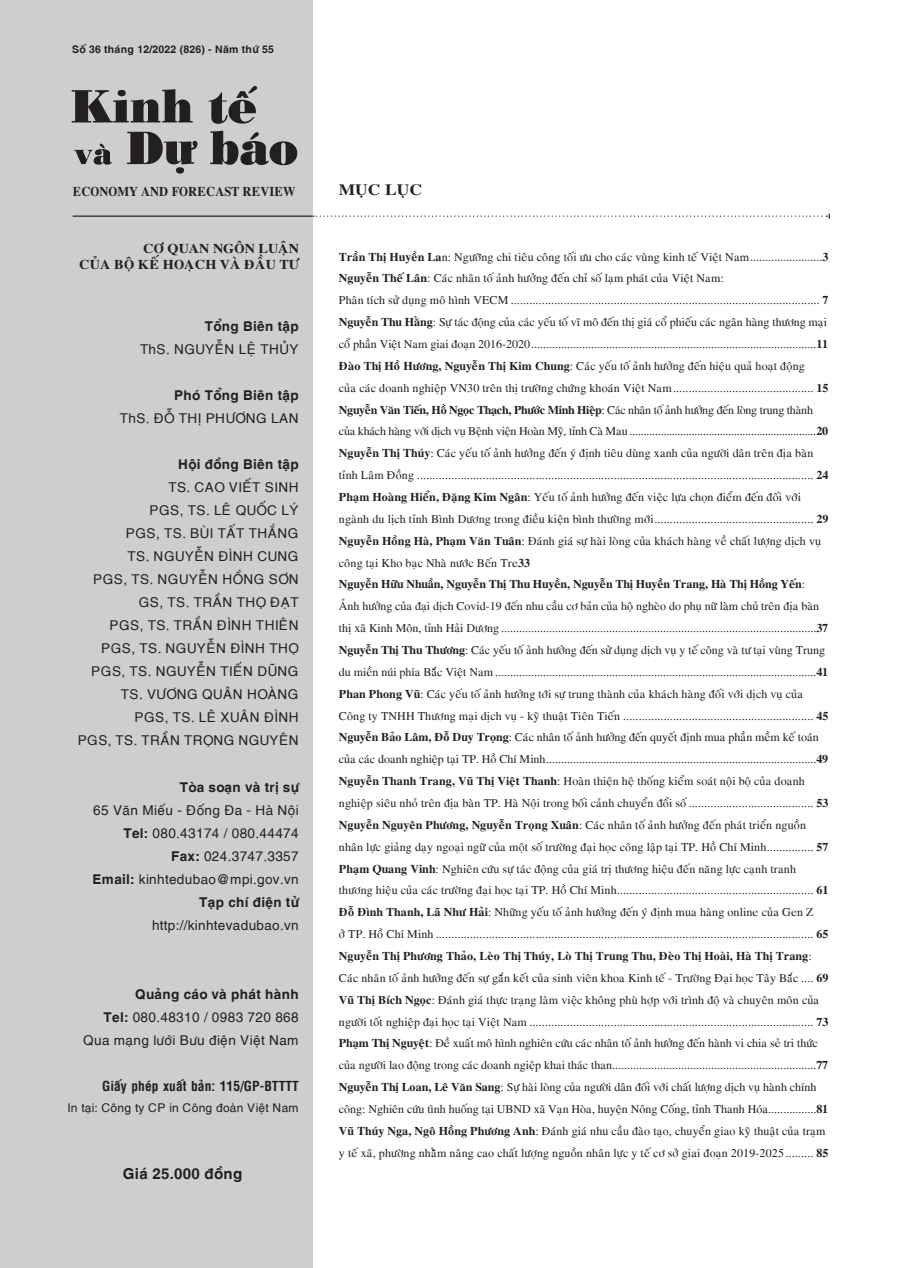
<style>
.page{position:relative;width:898px;height:1268px;background:#fff}
.page>*{position:absolute;margin:0;border:0;box-sizing:border-box;transform-origin:0 0}
.t1{font:15.75px "VNI Times Bold";color:#231f20;scale:1.1 1}
.t2{font:15px "VNI Helve Bold";color:#231f20}
.t3{font:13.5px "VNI Helve";color:#231f20}
.t4{font:13.5px "VNI Helve Bold";color:#231f20}
.t5{font:13.5px "VNI Times Bold";color:#231f20;scale:1.05 1}
.t6{font:13.5px "VNI Helve Condense Bold";letter-spacing:-.005em;color:#231f20}
.t7{font:13.5px "VNI Times Bold";color:#231f20;scale:.92 1}
.t8{font:12px/21.9px "VNI Times";color:#231f20}
.t9{font:12px/21.9px "VNI Times";letter-spacing:-.025em;color:#231f20}
.t10{font:12px "VNI Helve";letter-spacing:-.005em;color:#231f20}
.t11{font:10.5px "VNI Helve Bold";color:#231f20}
.s1{font-family:"VNI Helve Bold"}
.s2{font-family:"VNI Times Bold"}
.s3{font-family:"Times New Roman"}
</style>
<div class="page">
<div style="left:0;top:0;width:312px;height:1267px;background:#cdced0"></div>
<hr style="left:73px;top:215px;width:239px;height:2px;background:#231f20">
<svg style="left:313px;top:214px;width:516px;height:5px"></svg>
<svg style="left:72px;top:86px;width:185px;height:38px"></svg>
<svg style="left:74px;top:131px;width:223px;height:42px"></svg>
<p class="t11" style="left:72px;top:41px;width:203px">Soá36 thaùng 12/2022 (826) - Naêm thöù 55</p>
<p class="t7" style="left:73px;top:180px;width:244px">ECONOMY AND FORECAST REVIEW</p>
<p class="t5" style="left:143px;top:238px;width:150px">CÔ QUAN NGOÂN LUAÄN</p>
<p class="t5" style="left:79px;top:254px;width:211px">CUÛA BOÄKEÁHOAÏCH VAØÑAÀU TÖ</p>
<p class="t4" style="left:204px;top:315px;width:96px">Toång Bieân taäp</p>
<p class="t3" style="left:140px;top:339px;width:160px">ThS. NGUYEÃN LEÄTHUÛY</p>
<p class="t4" style="left:174px;top:384px;width:126px">Phoù Toång Bieân taäp</p>
<p class="t3" style="left:120px;top:408px;width:181px">ThS. ÑOÃTHÒ PHÖÔNG LAN</p>
<p class="t4" style="left:178px;top:453px;width:122px">Hoäi ñoàng Bieân taäp</p>
<p class="t3" style="left:168px;top:477px;width:132px">TS. CAO VIEÁT SINH</p>
<p class="t3" style="left:149px;top:500px;width:151px">PGS, TS. LEÂQUOÁC LYÙ</p>
<p class="t3" style="left:126px;top:523px;width:175px">PGS, TS. BUØI TAÁT THAÉNG</p>
<p class="t3" style="left:127px;top:546px;width:173px">TS. NGUYEÃN ÑÌNH CUNG</p>
<p class="t3" style="left:93px;top:569px;width:207px">PGS, TS. NGUYEÃN HOÀNG SÔN</p>
<p class="t3" style="left:139px;top:592px;width:162px">GS, TS. TRAÀN THOÏ ÑAÏT</p>
<p class="t3" style="left:109px;top:615px;width:191px">PGS, TS. TRAÀN ÑÌNH THIEÂN</p>
<p class="t3" style="left:101px;top:638px;width:199px">PGS, TS. NGUYEÃN ÑÌNH THOÏ</p>
<p class="t3" style="left:91px;top:661px;width:209px">PGS, TS. NGUYEÃN TIEÁN DUÕNG</p>
<p class="t3" style="left:121px;top:684px;width:180px">TS. VÖÔNG QUAÂN HOAØNG</p>
<p class="t3" style="left:134px;top:707px;width:166px">PGS, TS. LEÂXUAÂN ÑÌNH</p>
<p class="t3" style="left:78px;top:730px;width:223px">PGS, TS. TRAÀN TROÏNG NGUYEÂN</p>
<p class="t4" style="left:180px;top:775px;width:121px">Toøa soaïn vaø trò söï</p>
<p class="t3" style="left:93px;top:799px;width:207px">65 Vaên Mieáu - Ñoáng Ña - Haø Noäi</p>
<p class="t3" style="left:123px;top:822px;width:177px"><span class="s1">Tel:</span> 080.43174 / 080.44474</p>
<p class="t3" style="left:171px;top:845px;width:129px"><span class="s1">Fax:</span> 024.3747.3357</p>
<p class="t3" style="left:92px;top:868px;width:208px"><span class="s1">Email:</span> kinhtedubao@ mpi.gov.vn</p>
<p class="t4" style="left:199px;top:890px;width:101px">Taïp chí ñieän töû</p>
<p class="t3" style="left:152px;top:914px;width:148px">http://kinhtevadubao.vn</p>
<p class="t4" style="left:135px;top:982px;width:165px">Quaûng caùo vaø phaùt haønh</p>
<p class="t3" style="left:104px;top:1006px;width:197px"><span class="s1">Tel:</span> 080.48310 / 0983 720 868</p>
<p class="t3" style="left:83px;top:1029px;width:217px">Qua maïng löôùi Böu ñieän Vieät Nam</p>
<p class="t6" style="left:102px;top:1074px;width:198px">Giaáy pheùp xuaát baûn: 115/GP-BTTTT</p>
<p class="t10" style="left:67px;top:1098px;width:233px">In taïi: Coâng ty CP in Coâng ñoaøn Vieät Nam</p>
<p class="t2" style="left:123px;top:1160px;width:121px">Giaù 25.000 ñoàng</p>
<p class="t1" style="left:339px;top:178px;width:77px">MUÏC LUÏC</p>
<p class="t8" style="left:339px;top:244px;width:490px"><span class="s2">Traàn Thò Huyeàn La</span>n: Ngöôõng chi tieâu coâng toái öu cho caùc vuøng kinh teá Vieät Na<span class="s3">m........................</span><span class="s2">3</span></p>
<p class="t8" style="left:339px;top:266px;width:386px"><span class="s2">Nguyeãn TheáLaân</span>: Caùc nhaân toá aûnh höôûng ñeán chæ soá laïm phaùt cuûa Vieät Nam:</p>
<p class="t8" style="left:339px;top:288px;width:490px">Phaân tích söû duïng moâ hình VECM ................................................................................................... <span class="s2">7</span></p>
<p class="t8" style="left:339px;top:310px;width:490px"><span class="s2">Nguyeãn Thu Haèng</span>: Söï taùc ñoäng cuûa caùc yeáu toá vó moâ ñeán thò giaù coå phieáu caùc ngaân haøng thöông maïi coå phaàn Vieät Nam giai ñoaïn 2016-2020...............................................................................................<span class="s2">11</span></p>
<p class="t8" style="left:339px;top:354px;width:467px"><span class="s2">Ñaøo Thò Hoà Höông, Nguyeãn Thò Kim Chung</span>: Caùc yeáu toá aûnh höôûng ñeán hieäu quaû hoaït ñoäng</p>
<p class="t8" style="left:339px;top:375px;width:490px">cuûa caùc doanh nghieäp VN30 treân thò tröôøng chöùng khoaùn Vieät Nam............................................. <span class="s2">15</span></p>
<p class="t9" style="left:339px;top:397px;width:490px"><span class="s2">Nguyeãn Vaên Tieán, Hoà Ngoïc Thaïch, Phöôùc Minh Hieäp</span>: Caùc nhaân toá aûnh höôûng ñeán loøng trung thaønh cuûa khaùch haøng vôùi dòch vuï Beänh vieän Hoaøn Myõ, tænh Caø Mau ..................................................................<span class="s2">20</span></p>
<p class="t8" style="left:339px;top:441px;width:490px"><span class="s2">Nguyeãn Thò Thuùy</span>: Caùc yeáu toá aûnh höôûng ñeán yù ñònh tieâu duøng xanh cuûa ngöôøi daân treân ñòa baøn tænh Laâm Ñoàng ............................................................................................................................... <span class="s2">24</span></p>
<p class="t8" style="left:339px;top:485px;width:490px"><span class="s2">Phaïm Hoaøng Hieån, Ñaëng Kim Ngaân</span>: Yeáu toá aûnh höôûng ñeán vieäc löïa choïn ñieåm ñeán ñoái vôùi ngaønh du lòch tænh Bình Döông trong ñieàu kieän bình thöôøng môùi................................................... <span class="s2">29</span></p>
<p class="t8" style="left:339px;top:528px;width:484px"><span class="s2">Nguyeãn Hoàng Haø, Phaïm Vaên Tuaân</span>: Ñaùnh giaù söï haøi loøng cuûa khaùch haøng veà chaát löôïng dòch vuï coâng taïi Kho baïc Nhaø nöôùc Beán Tre<span class="s2">33</span></p>
<p class="t8" style="left:339px;top:572px;width:490px"><span class="s2">Nguyeãn Höõu Nhuaàn, Nguyeãn Thò Thu Huyeàn, Nguyeãn Thò Huyeàn Trang, Haø Thò Hoàng Yeán</span>:<br>AÛnh höôûng cuûa ñaïi dòch Covid-19 ñeán nhu caàu cô baûn cuûa hoä ngheøo do phuï nöõ laøm chuû treân ñòa baøn thò xaõ Kinh Moân, tænh Haûi Döông .........................................................................................................<span class="s2">37</span></p>
<p class="t8" style="left:339px;top:638px;width:490px"><span class="s2">Nguyeãn Thò Thu Thöông</span>: Caùc yeáu toá aûnh höôûng ñeán söû duïng dòch vuï y teá coâng vaø tö taïi vuøng Trung du mieàn nuùi phía Baéc Vieät Nam ...........................................................................................................<span class="s2">41</span></p>
<p class="t8" style="left:339px;top:681px;width:490px"><span class="s2">Phan Phong Vuõ</span>: Caùc yeáu toá aûnh höôûng tôùi söï trung thaønh cuûa khaùch haøng ñoái vôùi dòch vuï cuûa<br>Coâng ty TNHH Thöông maïi dòch vuï - kyõ thuaät Tieân Tieán ............................................................. <span class="s2">45</span></p>
<p class="t8" style="left:339px;top:725px;width:490px"><span class="s2">Nguyeãn Baûo Laâm, Ñoã Duy Troïng</span>: Caùc nhaân toá aûnh höôûng ñeán quyeát ñònh mua phaàn meàm keá toaùn cuûa caùc doanh nghieäp taïi TP. Hoà Chí Minh..........................................................................................<span class="s2">49</span></p>
<p class="t8" style="left:339px;top:769px;width:490px"><span class="s2">Nguyeãn Thanh Trang, Vuõ Thò Vieät Thanh</span>: Hoaøn thieän heä thoáng kieåm soaùt noäi boä cuûa doanh nghieäp sieâu nhoû treân ñòa baøn TP. Haø Noäi trong boái caûnh chuyeån ñoåi soá ........................................ <span class="s2">53</span></p>
<p class="t8" style="left:339px;top:812px;width:490px"><span class="s2">Nguyeãn Nguyeân Phöông, Nguyeãn Troïng Xuaân</span>: Caùc nhaân toá aûnh höôûng ñeán phaùt trieån nguoàn nhaân löïc giaûng daïy ngoaïi ngöõ cuûa moät soá tröôøng ñaïi hoïc coâng laäp taïi TP. Hoà Chí Minh............... <span class="s2">57</span></p>
<p class="t8" style="left:339px;top:856px;width:490px"><span class="s2">Phaïm Quang Vinh</span>: Nghieân cöùu söï taùc ñoäng cuûa giaù trò thöông hieäu ñeán naêng löïc caïnh tranh thöông hieäu cuûa caùc tröôøng ñaïi hoïc taïi TP. Hoà Chí Minh............................................................... <span class="s2">61</span></p>
<p class="t8" style="left:339px;top:900px;width:476px"><span class="s2">Ñoã Ñình Thanh, Laõ Nhö Haûi</span>: Nhöõng yeáu toá aûnh höôûng ñeán yù ñònh mua haøng online cuûa Gen Z</p>
<p class="t8" style="left:339px;top:922px;width:490px">ôû TP. Hoà Chí Minh ......................................................................................................................... <span class="s2">65</span></p>
<p class="t8" style="left:339px;top:943px;width:490px"><span class="s2">Nguyeãn Thò Phöông Thaûo, Leøo Thò Thuùy, Loø Thò Trung Thu, Ñeøo Thò Hoaøi, Haø Thò Trang</span>:<br>Caùc nhaân toá aûnh höôûng ñeán söï gaén keát cuûa sinh vieân khoa Kinh teá - Tröôøng Ñaïi hoïc Taây Baéc .... <span class="s2">69</span></p>
<p class="t8" style="left:339px;top:987px;width:490px"><span class="s2">Vuõ Thò Bích Ngoïc</span>: Ñaùnh giaù thöïc traïng laøm vieäc khoâng phuø hôïp vôùi trình ñoä vaø chuyeân moân cuûa ngöôøi toát nghieäp ñaïi hoïc taïi Vieät Nam ........................................................................................... <span class="s2">73</span></p>
<p class="t8" style="left:339px;top:1031px;width:490px"><span class="s2">Phaïm Thò Nguyeät</span>: Ñeà xuaát moâ hình nghieân cöùu caùc nhaân toá aûnh höôûng ñeán haønh vi chia seû tri thöùc cuûa ngöôøi lao ñoäng trong caùc doanh ngieäp khai thaùc than....................................................................<span class="s2">77</span></p>
<p class="t8" style="left:339px;top:1074px;width:490px"><span class="s2">Nguyeãn Thò Loan, Leâ Vaên Sang</span>: Söï haøi loøng cuûa ngöôøi daân ñoái vôùi chaát löôïng dòch vuï haønh chính coâng: Nghieân cöùu tình huoáng taïi UBND xaõ Vaïn Hoøa, huyeän Noâng Coáng, tænh Thanh Hoùa................<span class="s2">81</span></p>
<p class="t8" style="left:339px;top:1118px;width:490px"><span class="s2">Vuõ Thuùy Nga, Ngoâ Hoàng Phöông Anh</span>: Ñaùnh giaù nhu caàu ñaøo taïo, chuyeån giao kyõ thuaät cuûa traïm y teá xaõ, phöôøng nhaèm naâng cao chaát löôïng nguoàn nhaân löïc y teá cô sôû giai ñoaïn 2019-2025......... <span class="s2">85</span></p>
</div>
